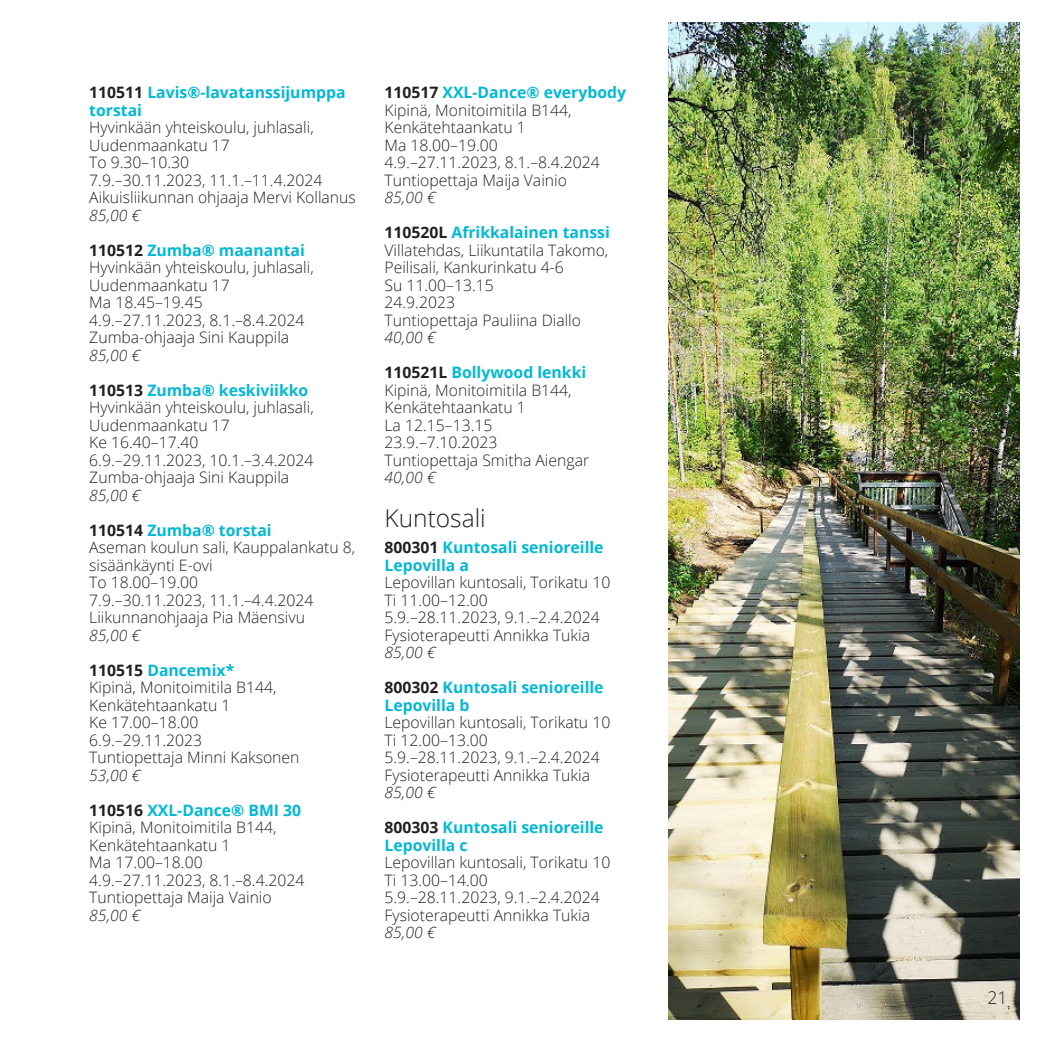
<style>
.page{position:relative;width:1042px;height:1042px;background:#fff}
.page>*{position:absolute;margin:0;border:0;box-sizing:border-box;transform-origin:0 0}
.otsikko_H2{font:300 24.5px "Open Sans";color:#231f20}
.t1{font:300 17.5px "Open Sans";color:#231f20}
.kurssilista{font:300 15.75px/17.5px "Open Sans";color:#231f20}
.kurssilista_BOLD{font:700 15.75px/17.5px "Open Sans";color:#00b9d4}
.kurssilista_HINTA{font:italic 300 15.75px "Open Sans";color:#231f20}
.s1{color:#231f20}
</style>
<div class="page">
<img style="left:668px;top:22px;width:352px;height:998px">
<p class="kurssilista_BOLD" style="left:89px;top:83px;width:258px"><span class="s1">110511</span> Lavis®-lavatanssijumppa torstai</p>
<p class="kurssilista" style="left:89px;top:118px;width:226px">Hyvinkään yhteiskoulu, juhlasali,<br>Uudenmaankatu 17</p>
<p class="kurssilista" style="left:89px;top:153px;width:101px">To 9.30–10.30</p>
<p class="kurssilista" style="left:89px;top:171px;width:235px">7.9.–30.11.2023, 11.1.–11.4.2024</p>
<p class="kurssilista" style="left:89px;top:188px;width:268px">Aikuisliikunnan ohjaaja Mervi Kollanus</p>
<p class="kurssilista_HINTA" style="left:89px;top:204px;width:52px">85,00 €</p>
<p class="kurssilista_BOLD" style="left:89px;top:241px;width:217px"><span class="s1">110512</span> Zumba® maanantai</p>
<p class="kurssilista" style="left:89px;top:258px;width:226px">Hyvinkään yhteiskoulu, juhlasali,<br>Uudenmaankatu 17</p>
<p class="kurssilista" style="left:89px;top:293px;width:115px">Ma 18.45–19.45</p>
<p class="kurssilista" style="left:89px;top:311px;width:217px">4.9.–27.11.2023, 8.1.–8.4.2024</p>
<p class="kurssilista" style="left:89px;top:328px;width:201px">Zumba-ohjaaja Sini Kauppila</p>
<p class="kurssilista_HINTA" style="left:89px;top:344px;width:52px">85,00 €</p>
<p class="kurssilista_BOLD" style="left:89px;top:381px;width:220px"><span class="s1">110513</span> Zumba® keskiviikko</p>
<p class="kurssilista" style="left:89px;top:398px;width:226px">Hyvinkään yhteiskoulu, juhlasali,<br>Uudenmaankatu 17</p>
<p class="kurssilista" style="left:89px;top:433px;width:111px">Ke 16.40–17.40</p>
<p class="kurssilista" style="left:89px;top:451px;width:226px">6.9.–29.11.2023, 10.1.–3.4.2024</p>
<p class="kurssilista" style="left:89px;top:468px;width:201px">Zumba-ohjaaja Sini Kauppila</p>
<p class="kurssilista_HINTA" style="left:89px;top:484px;width:52px">85,00 €</p>
<p class="kurssilista_BOLD" style="left:89px;top:521px;width:184px"><span class="s1">110514</span> Zumba® torstai</p>
<p class="kurssilista" style="left:89px;top:538px;width:267px">Aseman koulun sali, Kauppalankatu 8, sisäänkäynti E-ovi</p>
<p class="kurssilista" style="left:89px;top:573px;width:110px">To 18.00–19.00</p>
<p class="kurssilista" style="left:89px;top:591px;width:226px">7.9.–30.11.2023, 11.1.–4.4.2024</p>
<p class="kurssilista" style="left:89px;top:608px;width:217px">Liikunnanohjaaja Pia Mäensivu</p>
<p class="kurssilista_HINTA" style="left:89px;top:624px;width:52px">85,00 €</p>
<p class="kurssilista_BOLD" style="left:89px;top:661px;width:146px"><span class="s1">110515</span> Dancemix*</p>
<p class="kurssilista" style="left:89px;top:678px;width:189px">Kipinä, Monitoimitila B144,<br>Kenkätehtaankatu 1</p>
<p class="kurssilista" style="left:89px;top:713px;width:111px">Ke 17.00–18.00</p>
<p class="kurssilista" style="left:89px;top:731px;width:114px">6.9.–29.11.2023</p>
<p class="kurssilista" style="left:89px;top:748px;width:212px">Tuntiopettaja Minni Kaksonen</p>
<p class="kurssilista_HINTA" style="left:89px;top:764px;width:52px">53,00 €</p>
<p class="kurssilista_BOLD" style="left:89px;top:801px;width:213px"><span class="s1">110516</span> XXL-Dance® BMI 30</p>
<p class="kurssilista" style="left:89px;top:818px;width:189px">Kipinä, Monitoimitila B144,<br>Kenkätehtaankatu 1</p>
<p class="kurssilista" style="left:89px;top:853px;width:115px">Ma 17.00–18.00</p>
<p class="kurssilista" style="left:89px;top:871px;width:217px">4.9.–27.11.2023, 8.1.–8.4.2024</p>
<p class="kurssilista" style="left:89px;top:888px;width:184px">Tuntiopettaja Maija Vainio</p>
<p class="kurssilista_HINTA" style="left:89px;top:904px;width:52px">85,00 €</p>
<p class="kurssilista_BOLD" style="left:384px;top:83px;width:243px"><span class="s1">110517</span> XXL-Dance® everybody</p>
<p class="kurssilista" style="left:384px;top:101px;width:189px">Kipinä, Monitoimitila B144,<br>Kenkätehtaankatu 1</p>
<p class="kurssilista" style="left:384px;top:136px;width:115px">Ma 18.00–19.00</p>
<p class="kurssilista" style="left:384px;top:153px;width:217px">4.9.–27.11.2023, 8.1.–8.4.2024</p>
<p class="kurssilista" style="left:384px;top:171px;width:184px">Tuntiopettaja Maija Vainio</p>
<p class="kurssilista_HINTA" style="left:384px;top:186px;width:52px">85,00 €</p>
<p class="kurssilista_BOLD" style="left:384px;top:223px;width:227px"><span class="s1">110520L</span> Afrikkalainen tanssi</p>
<p class="kurssilista" style="left:384px;top:241px;width:225px">Villatehdas, Liikuntatila Takomo,<br>Peilisali, Kankurinkatu 4-6</p>
<p class="kurssilista" style="left:384px;top:276px;width:111px">Su 11.00–13.15</p>
<p class="kurssilista" style="left:384px;top:293px;width:72px">24.9.2023</p>
<p class="kurssilista" style="left:384px;top:311px;width:198px">Tuntiopettaja Pauliina Diallo</p>
<p class="kurssilista_HINTA" style="left:384px;top:326px;width:52px">40,00 €</p>
<p class="kurssilista_BOLD" style="left:384px;top:363px;width:203px"><span class="s1">110521L</span> Bollywood lenkki</p>
<p class="kurssilista" style="left:384px;top:381px;width:189px">Kipinä, Monitoimitila B144,<br>Kenkätehtaankatu 1</p>
<p class="kurssilista" style="left:384px;top:416px;width:109px">La 12.15–13.15</p>
<p class="kurssilista" style="left:384px;top:433px;width:114px">23.9.–7.10.2023</p>
<p class="kurssilista" style="left:384px;top:451px;width:206px">Tuntiopettaja Smitha Aiengar</p>
<p class="kurssilista_HINTA" style="left:384px;top:466px;width:52px">40,00 €</p>
<p class="otsikko_H2" style="left:384px;top:501px;width:103px">Kuntosali</p>
<p class="kurssilista_BOLD" style="left:384px;top:538px;width:221px"><span class="s1">800301</span> Kuntosali senioreille<br>Lepovilla a</p>
<p class="kurssilista" style="left:384px;top:573px;width:227px">Lepovillan kuntosali, Torikatu 10</p>
<p class="kurssilista" style="left:384px;top:591px;width:105px">Ti 11.00–12.00</p>
<p class="kurssilista" style="left:384px;top:608px;width:217px">5.9.–28.11.2023, 9.1.–2.4.2024</p>
<p class="kurssilista" style="left:384px;top:626px;width:207px">Fysioterapeutti Annikka Tukia</p>
<p class="kurssilista_HINTA" style="left:384px;top:641px;width:52px">85,00 €</p>
<p class="kurssilista_BOLD" style="left:384px;top:678px;width:221px"><span class="s1">800302</span> Kuntosali senioreille<br>Lepovilla b</p>
<p class="kurssilista" style="left:384px;top:713px;width:227px">Lepovillan kuntosali, Torikatu 10</p>
<p class="kurssilista" style="left:384px;top:731px;width:105px">Ti 12.00–13.00</p>
<p class="kurssilista" style="left:384px;top:748px;width:217px">5.9.–28.11.2023, 9.1.–2.4.2024</p>
<p class="kurssilista" style="left:384px;top:766px;width:207px">Fysioterapeutti Annikka Tukia</p>
<p class="kurssilista_HINTA" style="left:384px;top:781px;width:52px">85,00 €</p>
<p class="kurssilista_BOLD" style="left:384px;top:818px;width:221px"><span class="s1">800303</span> Kuntosali senioreille<br>Lepovilla c</p>
<p class="kurssilista" style="left:384px;top:853px;width:227px">Lepovillan kuntosali, Torikatu 10</p>
<p class="kurssilista" style="left:384px;top:871px;width:105px">Ti 13.00–14.00</p>
<p class="kurssilista" style="left:384px;top:888px;width:217px">5.9.–28.11.2023, 9.1.–2.4.2024</p>
<p class="kurssilista" style="left:384px;top:906px;width:207px">Fysioterapeutti Annikka Tukia</p>
<p class="kurssilista_HINTA" style="left:384px;top:921px;width:52px">85,00 €</p>
<p class="t1" style="left:987px;top:985px;width:21px">21</p>
</div>
